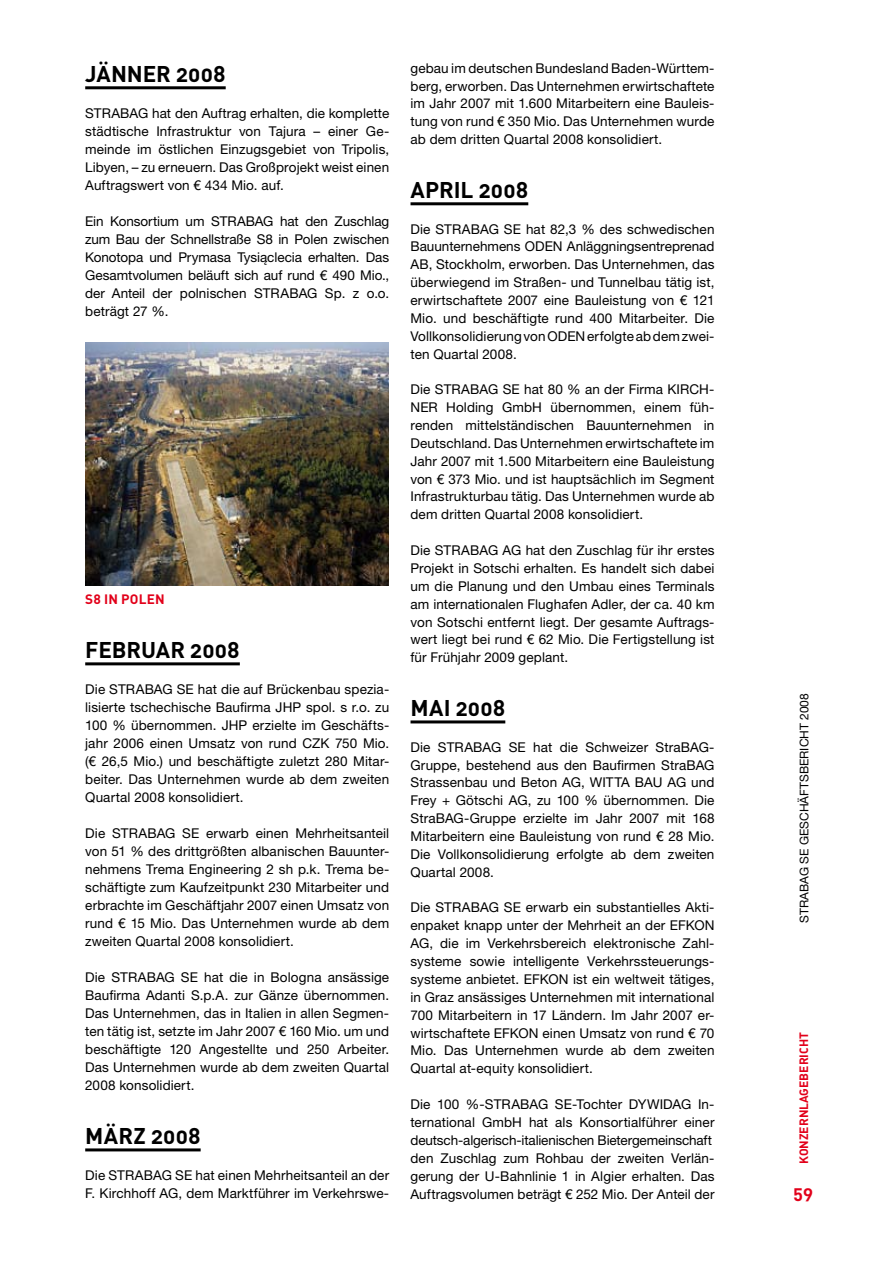
<style>
.page{position:relative;width:893px;height:1263px;background:#fff}
.page>*{position:absolute;margin:0;border:0;box-sizing:border-box;transform-origin:0 0}
.t1{font:22.5px "DIN Bold Alternate";color:#000}
.t2{font:18px "DIN Bold Alternate";color:#e2001a}
.t3{font:13.5px/17.9px "Helvetica Neue LT Pro";letter-spacing:.01em;color:#000;text-align:justify}
.t4{font:13.5px "DIN Bold Alternate";letter-spacing:.01em;color:#e2001a}
.t5{font:12px "Helvetica Neue LT Pro";color:#000}
.t6{font:12px "DIN Bold Alternate";color:#e2001a}
</style>
<div class="page">
<hr style="left:85px;top:86px;width:141px;height:3px;background:#000">
<hr style="left:85px;top:662px;width:155px;height:3px;background:#000">
<hr style="left:85px;top:1148px;width:116px;height:3px;background:#000">
<hr style="left:410px;top:202px;width:118px;height:3px;background:#000">
<hr style="left:410px;top:720px;width:95px;height:3px;background:#000">
<img style="left:85px;top:342px;width:304px;height:243px">
<h1 class="t1" style="left:85px;top:59px;width:16px">JÄNNER</h1>
<h1 class="t1" style="left:176px;top:59px;width:51px">2008</h1>
<p class="t3" style="left:85px;top:104px;width:10px">STRABAG</p>
<p class="t3" style="left:85px;top:104px;width:306px;text-indent:67px">hat den Auftrag erhalten, die komplette städtische I nfrastruktur von Tajura – einer Ge&shy;meinde im östlichen Einzugsgebiet von Tripolis, Libyen, – zu erneuern. Das Großprojekt weist einen Auftragswert von € 434 Mio. auf.</p>
<p class="t3" style="left:85px;top:212px;width:136px">Ein Konsortium um STRABAG</p>
<p class="t3" style="left:85px;top:212px;width:306px;text-indent:195px">hat den Zuschlag zum Bau der Schnellstraße S8 in Polen zwischen Konotopa und Prymasa Tysiąclecia erhalten. Das Gesamtvolumen beläuft sich auf rund € 490 Mio., der Anteil der polnischen STRABAG</p>
<p class="t3" style="left:325px;top:284px;width:66px">Sp. z o.o.</p>
<p class="t3" style="left:85px;top:302px;width:85px">beträgt 27 %.</p>
<p class="t4" style="left:85px;top:590px;width:81px">S8 IN POLEN</p>
<h1 class="t1" style="left:85px;top:635px;width:15px">FEBRUAR</h1>
<h1 class="t1" style="left:190px;top:635px;width:51px">2008</h1>
<p class="t3" style="left:85px;top:680px;width:34px">Die STRABAG</p>
<p class="t3" style="left:85px;top:680px;width:306px;text-indent:92px">SE hat die auf Brückenbau spezia&shy;lisierte tschechische Baufirma JHP spol. s r.o. zu 100 % übernommen. JHP erzielte im Geschäfts&shy;jahr 2006 einen Umsatz von rund CZK 750 Mio. (€ 26,5 Mio.) und beschäftigte zuletzt 280 Mitar&shy;beiter. Das Unternehmen wurde ab dem zweiten Quartal 2008 konsolidiert.</p>
<p class="t3" style="left:85px;top:824px;width:37px">Die STRABAG</p>
<p class="t3" style="left:85px;top:824px;width:306px;text-indent:97px">SE erwarb einen Mehrheitsanteil von 51 % des drittgrößten albanischen Bauunter&shy;nehmens Trema Engineering 2 sh p.k. Trema be&shy;schäftigte zum Kaufzeitpunkt 230 Mitarbeiter und erbrachte im Geschäftjahr 2007 einen Umsatz von rund € 15 Mio. Das Unternehmen wurde ab dem zweiten Quartal 2008 konsolidiert.</p>
<p class="t3" style="left:85px;top:968px;width:37px">Die STRABAG</p>
<p class="t3" style="left:85px;top:968px;width:306px;text-indent:96px">SE hat die in Bologna ansässige Baufirma Adanti S.p.A. zur Gänze übernommen.<br>Das Unternehmen, das in Italien in allen Segmen&shy;ten tätig ist, setzte im Jahr 2007 € 160 Mio. um und beschäftigte 120 Angestellte und 250 Arbeiter.<br>Das Unternehmen wurde ab dem zweiten Quartal 2008 konsolidiert.</p>
<h1 class="t1" style="left:85px;top:1121px;width:16px">MÄRZ</h1>
<h1 class="t1" style="left:151px;top:1121px;width:51px">2008</h1>
<p class="t3" style="left:85px;top:1166px;width:34px">Die STRABAG</p>
<p class="t3" style="left:85px;top:1166px;width:306px;text-align:right">SE hat einen Mehrheitsanteil an der<br>F. Kirchhoff AG , dem Marktführer im Verkehrswe-</p>
<p class="t3" style="left:410px;top:59px;width:306px">gebau im deutschen Bundesland Baden-Württem&shy;berg, erworben. Das Unternehmen erwirtschaftete im Jahr 2007 mit 1.600 Mitarbeitern eine Bauleis&shy;tung von rund € 350 Mio. Das Unternehmen wurde ab dem dritten Quartal 2008 konsolidiert.</p>
<h1 class="t1" style="left:410px;top:175px;width:14px">APRIL</h1>
<h1 class="t1" style="left:479px;top:175px;width:51px">2008</h1>
<p class="t3" style="left:410px;top:219px;width:35px">Die STRABAG</p>
<p class="t3" style="left:410px;top:219px;width:305px;text-indent:93px">SE hat 82,3 % des schwedischen Bauunternehmens ODEN Anläggningsentreprenad AB , Stockholm, erworben. Das Unternehmen, das überwiegend im Straßen- und Tunnelbau tätig ist, erwirtschaftete 2007 eine Bauleistung von € 121<br>Mio. und beschäftigte rund 400 Mitarbeiter. Die Vollkonsolidierung von ODEN erfolgte ab dem zwei&shy;ten Quartal 2008.</p>
<p class="t3" style="left:410px;top:380px;width:35px">Die STRABAG</p>
<p class="t3" style="left:503px;top:380px;width:183px">SE hat 80 % an der Firma KIRCH</p>
<p class="t3" style="left:410px;top:380px;width:306px;text-indent:299px">- NER Holding GmbH übernommen, einem füh&shy;renden mittelständischen Bauunternehmen in Deutschland. Das Unternehmen erwirtschaftete im Jahr 2007 mit 1.500 Mitarbeitern eine Bauleistung von € 373 Mio. und ist hauptsächlich im Segment I nfrastrukturbau tätig. Das Unternehmen wurde ab dem dritten Quartal 2008 konsolidiert.</p>
<p class="t3" style="left:410px;top:541px;width:35px">Die STRABAG</p>
<p class="t3" style="left:410px;top:541px;width:306px;text-indent:92px">AG hat den Zuschlag für ihr erstes Projekt in Sotschi erhalten. Es handelt sich dabei um die Planung und den Umbau eines Terminals am internationalen Flughafen Adler, der ca. 40 km von Sotschi entfernt liegt. Der gesamte Auftrags&shy;wert liegt bei rund € 62 Mio. Die Fertigstellung ist für Frühjahr 2009 geplant.</p>
<h1 class="t1" style="left:410px;top:693px;width:14px">MAI</h1>
<h1 class="t1" style="left:456px;top:693px;width:51px">2008</h1>
<p class="t3" style="left:410px;top:738px;width:38px">Die STRABAG</p>
<p class="t3" style="left:509px;top:738px;width:182px">SE hat die Schweizer StraBAG</p>
<p class="t3" style="left:709px;top:738px;width:7px">-</p>
<p class="t3" style="left:410px;top:755px;width:306px;text-align:left">Gruppe, bestehend aus den Baufirmen StraBAG Strassenbau und Beton AG , Witta Bau AG und Frey + Götschi AG , zu 100 % übernommen. Die StraBAG</p>
<p class="t3" style="left:410px;top:809px;width:305px;text-indent:54px">-Gruppe erzielte im Jahr 2007 mit 168<br>Mitarbeitern eine Bauleistung von rund € 28 Mio.<br>Die Vollkonsolidierung erfolgte ab dem zweiten Quartal 2008.</p>
<p class="t3" style="left:410px;top:898px;width:35px">Die STRABAG</p>
<p class="t3" style="left:410px;top:898px;width:306px;text-indent:93px">SE erwarb ein substantielles Akti&shy;enpaket knapp unter der Mehrheit an der EFKON AG , die im Verkehrsbereich elektronische Zahl&shy;systeme sowie intelligente Verkehrssteuerungs&shy;systeme anbietet. EFKON ist ein weltweit tätiges, in Graz ansässiges Unternehmen mit international 700 Mitarbeitern in 17 Ländern. I m Jahr 2007 er&shy;wirtschaftete EFKON einen Umsatz von rund € 70<br>Mio. Das Unternehmen wurde ab dem zweiten Quartal at-equity konsolidiert.</p>
<p class="t3" style="left:410px;top:1095px;width:85px">Die 100 %-STRABAG</p>
<p class="t3" style="left:410px;top:1095px;width:306px;text-align:left;text-indent:144px">SE-Tochter DYWI DAG I n&shy;ternational GmbH hat als Konsortialführer einer deutsch-algerisch-italienischen Bietergemeinschaft den Zuschlag zum Rohbau der zweiten Verlän&shy;gerung der U-Bahnlinie 1 in Algier erhalten. Das Auftragsvolumen beträgt € 252 Mio. Der Anteil der</p>
<p class="t5" style="left:797px;top:923px;width:231px;rotate:-90deg">strabag SE geschäftsbericht 2008</p>
<p class="t6" style="left:796px;top:1164px;width:134px;rotate:-90deg">KONZERNLAGEBERICHT</p>
<h2 class="t2" style="left:793px;top:1181px;width:21px">59</h2>
</div>
